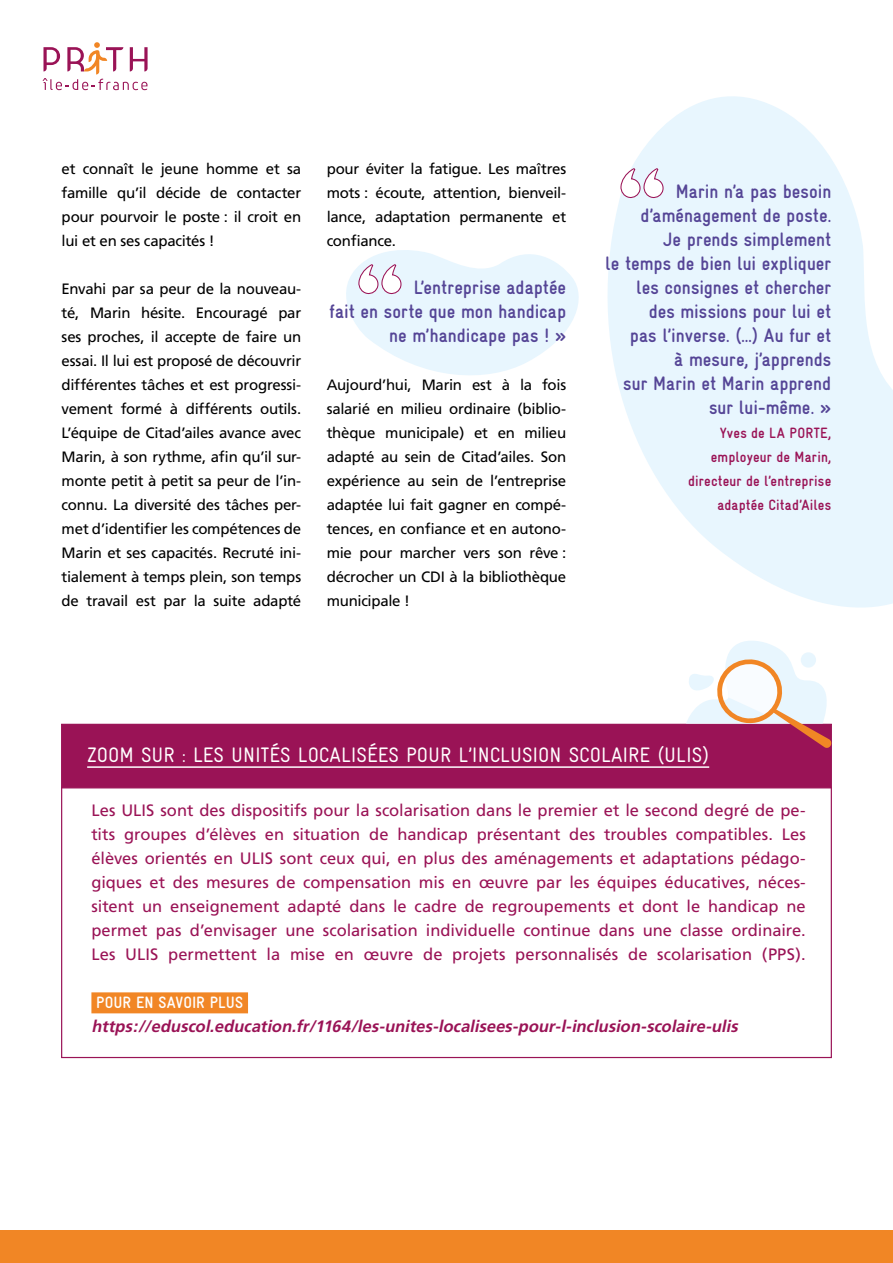
<style>
.page{position:relative;width:893px;height:1263px;background:#fff}
.page>*{position:absolute;margin:0;border:0;box-sizing:border-box;transform-origin:0 0}
.Titre_zoom_-_H3{font:21px "Gravur Condensed";color:#fff}
.Citation{font:700 19.5px/24px "Gravur Condensed";color:#554596;text-align:right}
.Texte_zoom{font:16.5px/24px "Frutiger";color:#9a1356;text-align:justify}
.Texte_zoom-2{font:italic 700 16.5px "Frutiger";color:#9a1356}
.Texte_zoom-3{font:700 16.5px "Gravur Condensed";letter-spacing:.005em;color:#fff}
.Texte_témoignage{font:15px/24px "Frutiger";letter-spacing:-.015em;color:#000;text-align:justify}
.Citation-2{font:700 15px/24px "Gravur Condensed";letter-spacing:.01em;color:#9a1356;text-align:right}
</style>
<div class="page">
<svg style="left:607px;top:96px;width:286px;height:512px;fill:#e8f6fe"></svg>
<div style="left:0;top:1230px;width:893px;height:33px;background:#f18625"></div>
<svg style="left:42px;top:42px;width:106px;height:48px"></svg>
<svg style="left:346px;top:250px;width:233px;height:125px"></svg>
<svg style="left:620px;top:168px;width:45px;height:31px"></svg>
<div style="left:61px;top:724px;width:771px;height:64px;background:#9a1356"></div>
<hr style="left:87px;top:766px;width:622px;height:2px;background:#fff">
<div style="left:91px;top:992px;width:157px;height:21px;background:#f18625"></div>
<svg style="left:686px;top:641px;width:146px;height:107px"></svg>
<p class="Texte_témoignage" style="left:62px;top:157px;width:241px">et connaît le jeune homme et sa famille qu’il décide de contacter pour pourvoir le poste : il croit en lui et en ses capacités !</p>
<p class="Texte_témoignage" style="left:62px;top:277px;width:241px">Envahi par sa peur de la nouveau&shy;té, Marin hésite. Encouragé par ses proches, il accepte de faire un essai. Il lui est proposé de découvrir différentes tâches et est progressi&shy;vement formé à différents outils.<br>L’équipe de Citad’ailes avance avec Marin, à son rythme, afin qu’il sur&shy;monte petit à petit sa peur de l’in&shy;connu. La diversité des tâches per&shy;met d’identifier les compétences de Marin et ses capacités. Recruté ini&shy;tialement à temps plein, son temps de travail est par la suite adapté</p>
<p class="Texte_témoignage" style="left:327px;top:157px;width:241px">pour éviter la fatigue. Les maîtres mots : écoute, attention, bienveil&shy;lance, adaptation permanente et confiance.</p>
<p class="Citation" style="left:329px;top:275px;width:239px">L’entreprise adaptée<br>fait en sorte que mon handicap ne m’handicape pas ! »</p>
<p class="Texte_témoignage" style="left:327px;top:373px;width:241px">Aujourd’hui, Marin est à la fois salarié en milieu ordinaire (biblio&shy;thèque municipale) et en milieu adapté au sein de Citad’ailes. Son expérience au sein de l’entreprise adaptée lui fait gagner en compé&shy;tences, en confiance et en autono&shy;mie pour marcher vers son rêve : décrocher un CDI à la bibliothèque municipale !</p>
<p class="Citation" style="left:605px;top:179px;width:228px">Marin n’a pas besoin d’aménagement de poste.<br>Je prends simplement<br>le temps de bien lui expliquer les consignes et chercher des missions pour lui et<br>pas l’inverse. (…) Au fur et<br>à mesure, j’apprends<br>sur Marin et Marin apprend sur lui-même. »</p>
<p class="Citation-2" style="left:688px;top:421px;width:145px">Yves de LA PORTE, employeur de Marin, directeur de l’entreprise adaptée Citad’Ailes</p>
<h3 class="Titre_zoom_-_H3" style="left:87px;top:743px;width:624px">ZOOM SUR : LES UNITÉS LOCALISÉES POUR L’INCLUSION SCOLAIRE (ULIS)</h3>
<p class="Texte_zoom" style="left:91px;top:798px;width:716px">Les ULIS sont des dispositifs pour la scolarisation dans le premier et le second degré de pe&shy;tits groupes d’élèves en situation de handicap présentant des troubles compatibles. Les élèves orientés en ULIS sont ceux qui, en plus des aménagements et adaptations pédago&shy;giques et des mesures de compensation mis en œuvre par les équipes éducatives, néces&shy;sitent un enseignement adapté dans le cadre de regroupements et dont le handicap ne permet pas d’envisager une scolarisation individuelle continue dans une classe ordinaire.<br>Les ULIS permettent la mise en œuvre de projets personnalisés de scolarisation (PPS).</p>
<p class="Texte_zoom-3" style="left:96px;top:993px;width:149px">POUR EN SAVOIR PLUS</p>
<p class="Texte_zoom-2" style="left:91px;top:1017px;width:652px">https://eduscol.education.fr/1164/les-unites-localisees-pour-l-inclusion-scolaire-ulis</p>
</div>
